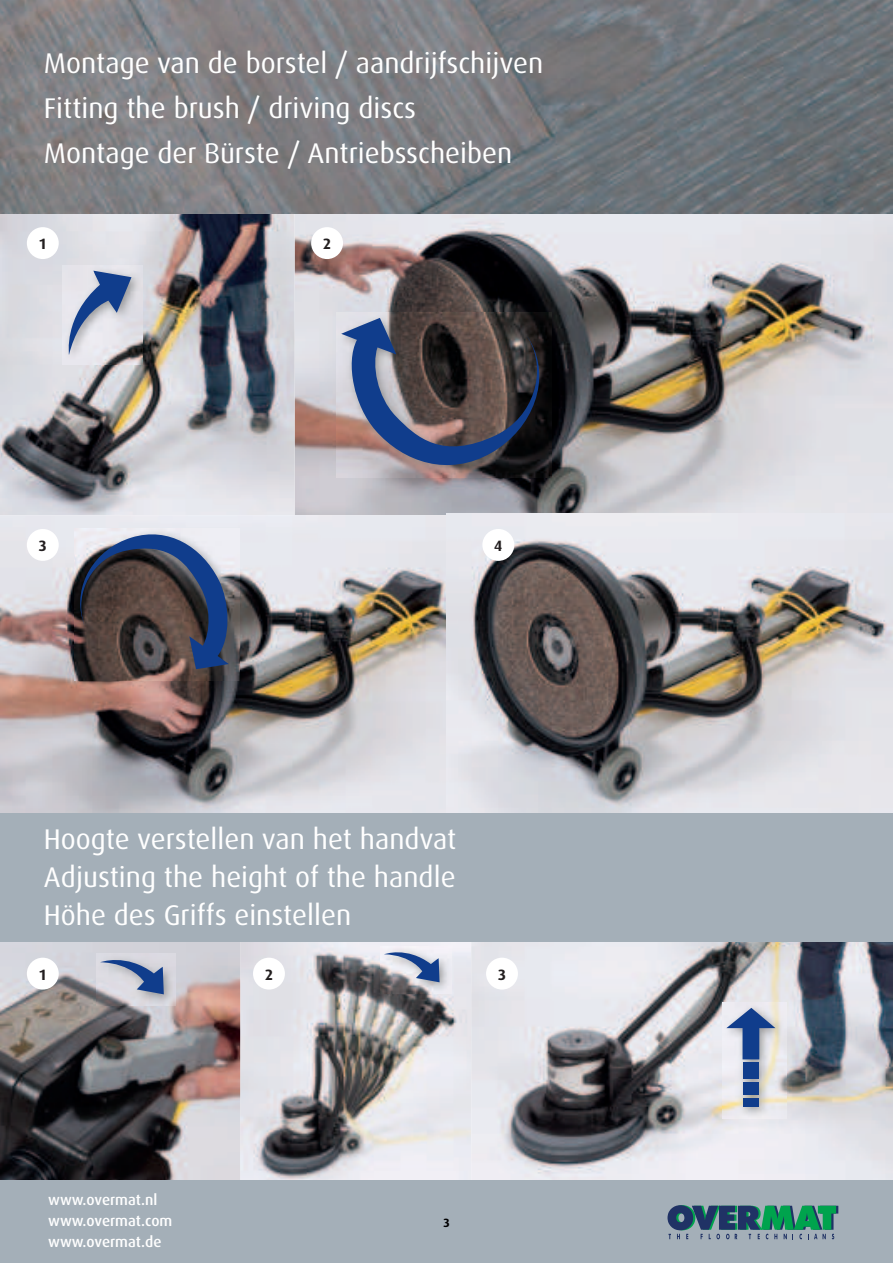
<style>
.page{position:relative;width:893px;height:1263px;background:#fff}
.page>*{position:absolute;margin:0;border:0;box-sizing:border-box;transform-origin:0 0}
.t1{font:28.5px/37.5px "Dax Pro";color:#fff;text-align:justify}
.t2{font:500 15px/21px "Dax Pro";color:#fff}
.t3{font:700 15px "Dax Pro";color:#231f20}
.t4{font:700 12px "Dax Pro";color:#000001}
</style>
<div class="page">
<img style="left:240px;top:941px;width:231px;height:239px">
<img style="left:0;top:941px;width:240px;height:239px">
<img style="left:471px;top:941px;width:421px;height:239px">
<img style="left:295px;top:213px;width:597px;height:302px">
<img style="left:0;top:213px;width:295px;height:302px">
<img style="left:0;top:515px;width:447px;height:298px">
<img style="left:447px;top:513px;width:445px;height:300px">
<div style="left:27px;top:227px;width:32px;height:32px;background:#fff;border-radius:50%"></div>
<div style="left:27px;top:529px;width:32px;height:32px;background:#fff;border-radius:50%"></div>
<div style="left:482px;top:529px;width:32px;height:32px;background:#fff;border-radius:50%"></div>
<div style="left:311px;top:227px;width:32px;height:32px;background:#fff;border-radius:50%"></div>
<div style="left:27px;top:958px;width:32px;height:31px;background:#fff;border-radius:50%"></div>
<div style="left:253px;top:958px;width:32px;height:31px;background:#fff;border-radius:50%"></div>
<div style="left:486px;top:958px;width:32px;height:31px;background:#fff;border-radius:50%"></div>
<div style="left:0;top:813px;width:893px;height:128px;background:#a4afb8"></div>
<div style="left:0;top:1180px;width:893px;height:83px;background:#a4afb8"></div>
<img style="left:337px;top:313px;width:214px;height:164px">
<svg style="left:341px;top:318px;width:210px;height:159px;background:#53515e"></svg>
<img style="left:74px;top:528px;width:166px;height:153px">
<svg style="left:72px;top:526px;width:159px;height:143px;background:#5b5b67"></svg>
<img style="left:96px;top:954px;width:80px;height:52px">
<svg style="left:100px;top:952px;width:64px;height:42px;background:#9faac4"></svg>
<img style="left:380px;top:946px;width:71px;height:48px">
<svg style="left:384px;top:946px;width:56px;height:36px"></svg>
<img style="left:63px;top:265px;width:80px;height:100px">
<svg style="left:63px;top:271px;width:68px;height:84px;background:#a8b3cb"></svg>
<img style="left:722px;top:1003px;width:64px;height:115px">
<svg style="left:726px;top:1008px;width:49px;height:51px;background:#8b9dbe"></svg>
<div style="left:743px;top:1062px;width:16px;height:17px;background:#103d8c"></div>
<div style="left:743px;top:1082px;width:16px;height:12px;background:#103d8c"></div>
<div style="left:743px;top:1098px;width:16px;height:8px;background:#103d8c"></div>
<svg style="left:667px;top:1205px;width:171px;height:34px"></svg>
<img style="left:0;top:0;width:892px;height:213px">
<p class="t1" style="left:44px;top:42px;width:501px;line-height:45px;text-align:left">Montage van de borstel / aandrijfschijven<br>Fitting the brush / driving discs<br>Montage der Bürste / Antriebsscheiben</p>
<p class="t3" style="left:40px;top:237px;width:8px">1</p>
<p class="t3" style="left:323px;top:237px;width:9px">2</p>
<p class="t3" style="left:39px;top:539px;width:9px">3</p>
<p class="t3" style="left:494px;top:539px;width:10px">4</p>
<p class="t1" style="left:44px;top:822px;width:414px">Hoogte verstellen van het handvat Adjusting the height of the handle Höhe des Griffs einstellen</p>
<p class="t3" style="left:40px;top:967px;width:8px">1</p>
<p class="t3" style="left:265px;top:967px;width:9px">2</p>
<p class="t3" style="left:498px;top:967px;width:9px">3</p>
<p class="t2" style="left:48px;top:1189px;width:126px">www.overmat.nl www.overmat.com www.overmat.de</p>
<p class="t4" style="left:443px;top:1217px;width:8px">3</p>
</div>
